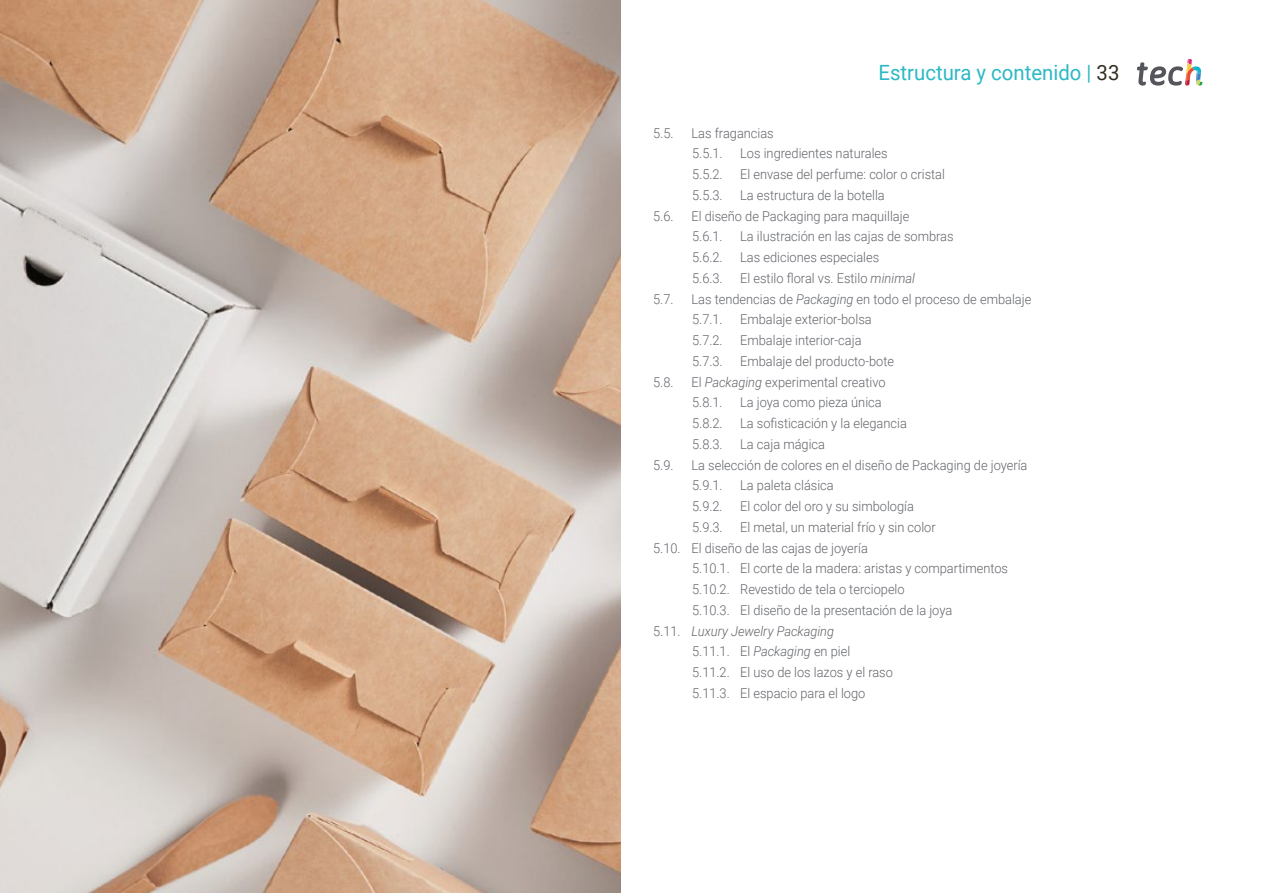
<style>
.page{position:relative;width:1263px;height:893px;background:#fff}
.page>*{position:absolute;margin:0;border:0;box-sizing:border-box;transform-origin:0 0}
.t1{font:21px "Roboto";color:#2db8c5}
.t2{font:300 13.5px/20.7px "Roboto";color:#61646a;scale:.95 1}
.t3{font:italic 300 13.5px "Roboto";color:#61646a;scale:.95 1}
.s1{color:#312e20}
.s2{font-style:italic}
.s3{font-style:normal}
</style>
<div class="page">
<img style="left:0;top:0;width:621px;height:893px">
<svg style="left:1137px;top:59px;width:65px;height:27px"></svg>
<h1 class="t1" style="left:878px;top:57px;width:242px">Estructura y contenido | <span class="s1">33</span></h1>
<p class="t2" style="left:653px;top:122px;width:23px">5.5.</p>
<p class="t2" style="left:691px;top:122px;width:88px">Las fragancias<br>5.5.1.</p>
<p class="t2" style="left:740px;top:143px;width:157px">Los ingredientes naturales</p>
<p class="t2" style="left:692px;top:164px;width:34px">5.5.2.</p>
<p class="t2" style="left:740px;top:164px;width:217px">El envase del perfume: color o cristal</p>
<p class="t2" style="left:692px;top:184px;width:34px">5.5.3.</p>
<p class="t2" style="left:740px;top:184px;width:154px">La estructura de la botella</p>
<p class="t2" style="left:653px;top:205px;width:23px">5.6.</p>
<p class="t2" style="left:691px;top:205px;width:231px">El diseño de Packaging para maquillaje<br>5.6.1.</p>
<p class="t2" style="left:740px;top:226px;width:226px">La ilustración en las cajas de sombras</p>
<p class="t2" style="left:692px;top:247px;width:34px">5.6.2.</p>
<p class="t2" style="left:740px;top:247px;width:148px">Las ediciones especiales</p>
<p class="t2" style="left:692px;top:267px;width:34px">5.6.3.</p>
<p class="t2" style="left:740px;top:267px;width:185px">El estilo floral vs. Estilo <span class="s2">minimal</span></p>
<p class="t2" style="left:653px;top:288px;width:23px">5.7.</p>
<p class="t2" style="left:691px;top:288px;width:359px">Las tendencias de <span class="s2">Packaging</span> en todo el proceso de embalaje<br>5.7.1.</p>
<p class="t2" style="left:740px;top:309px;width:140px">Embalaje exterior-bolsa</p>
<p class="t2" style="left:692px;top:330px;width:34px">5.7.2.</p>
<p class="t2" style="left:740px;top:330px;width:129px">Embalaje interior-caja</p>
<p class="t2" style="left:692px;top:350px;width:34px">5.7.3.</p>
<p class="t2" style="left:740px;top:350px;width:164px">Embalaje del producto-bote</p>
<p class="t2" style="left:653px;top:371px;width:23px">5.8.</p>
<p class="t2" style="left:691px;top:371px;width:206px">El <span class="s2">Packaging</span> experimental creativo<br>5.8.1.</p>
<p class="t2" style="left:740px;top:392px;width:150px">La joya como pieza única</p>
<p class="t2" style="left:692px;top:413px;width:34px">5.8.2.</p>
<p class="t2" style="left:740px;top:413px;width:177px">La sofisticación y la elegancia</p>
<p class="t2" style="left:692px;top:433px;width:34px">5.8.3.</p>
<p class="t2" style="left:740px;top:433px;width:91px">La caja mágica</p>
<p class="t2" style="left:653px;top:454px;width:23px">5.9.</p>
<p class="t2" style="left:691px;top:454px;width:355px">La selección de colores en el diseño de Packaging de joyería<br>5.9.1.</p>
<p class="t2" style="left:740px;top:475px;width:100px">La paleta clásica</p>
<p class="t2" style="left:692px;top:496px;width:34px">5.9.2.</p>
<p class="t2" style="left:740px;top:496px;width:184px">El color del oro y su simbología</p>
<p class="t2" style="left:692px;top:516px;width:34px">5.9.3.</p>
<p class="t2" style="left:653px;top:516px;width:299px;text-indent:87px">El metal, un material frío y sin color<br>5.10. El diseño de las cajas de joyería</p>
<p class="t2" style="left:692px;top:558px;width:334px">5.10.1. El corte de la madera: aristas y compartimentos</p>
<p class="t2" style="left:692px;top:579px;width:225px">5.10.2. Revestido de tela o terciopelo</p>
<p class="t2" style="left:692px;top:599px;width:275px">5.10.3. El diseño de la presentación de la joya</p>
<p class="t3" style="left:653px;top:621px;width:192px"><span class="s3">5.11.</span> Luxury Jewelry Packaging</p>
<p class="t2" style="left:692px;top:641px;width:168px">5.11.1. El <span class="s2">Packaging</span> en piel</p>
<p class="t2" style="left:692px;top:662px;width:213px">5.11.2. El uso de los lazos y el raso</p>
<p class="t2" style="left:692px;top:682px;width:184px">5.11.3. El espacio para el logo</p>
</div>
